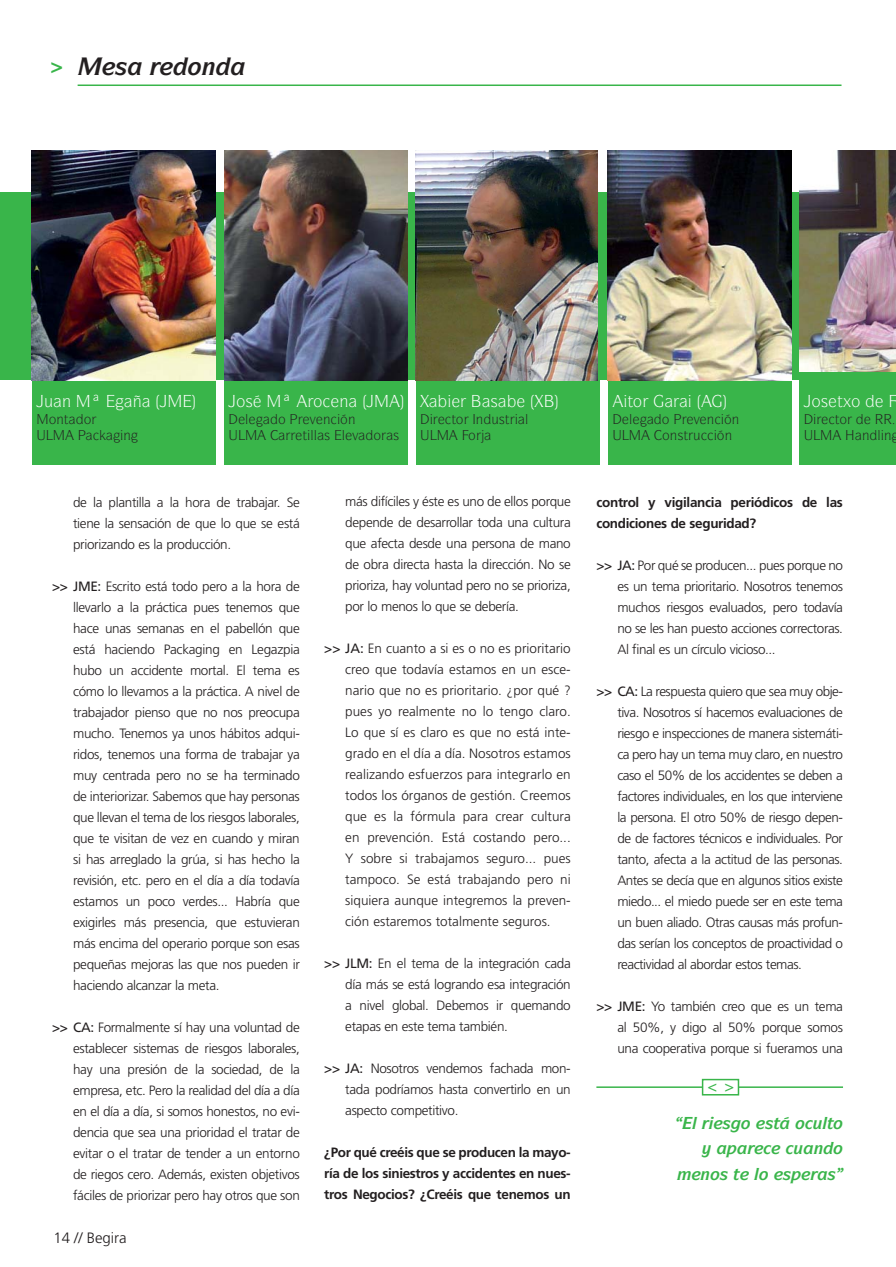
<style>
.page{position:relative;width:896px;height:1267px;background:#fff}
.page>*{position:absolute;margin:0;border:0;box-sizing:border-box;transform-origin:0 0}
.t1{font:700 21px "Frutiger LT Std";color:#39b54a}
.t2{font:italic 700 16.5px "ITC Symbol Std";color:#39b54a}
.t3{font:16.5px "ITC Symbol Std";color:#fff}
.t4{font:300 15px "Frutiger LT Std";color:#231f20}
.t5{font:300 13.5px/21px "Frutiger LT Std";letter-spacing:-.025em;color:#231f20;text-align:justify}
.t6{font:700 13.5px/21px "Frutiger LT Std";letter-spacing:-.025em;color:#231f20;text-align:justify}
.t7{font:13.5px/16.5px "ITC Symbol Std";color:#231f20}
.s1{color:#231f20}
.s2{font-weight:400}
</style>
<div class="page">
<hr style="left:78px;top:85px;width:763px;height:1px;background:#39b54a">
<div style="left:0;top:193px;width:896px;height:187px;background:#39b54a"></div>
<div style="left:224px;top:325px;width:184px;height:140px;background:#39b54a"></div>
<img style="left:224px;top:151px;width:184px;height:230px">
<div style="left:416px;top:325px;width:183px;height:140px;background:#39b54a"></div>
<img style="left:416px;top:151px;width:182px;height:230px">
<div style="left:608px;top:325px;width:184px;height:140px;background:#39b54a"></div>
<img style="left:608px;top:151px;width:184px;height:230px">
<div style="left:32px;top:325px;width:184px;height:140px;background:#39b54a"></div>
<img style="left:32px;top:151px;width:183px;height:230px">
<hr style="left:596px;top:1086px;width:247px;height:2px;background:#39b54a">
<div style="left:703px;top:1079px;width:35px;height:16px;background:#fff"></div>
<div style="left:702px;top:1079px;width:37px;height:16px;border:2px solid #39b54a"></div>
<div style="left:799px;top:325px;width:97px;height:140px;background:#39b54a"></div>
<img style="left:799px;top:151px;width:97px;height:221px">
<h1 class="t1" style="left:51px;top:58px;width:78px">&gt; <span class="s1">▲</span></h1>
<p class="t7" style="left:49px;top:412px;width:44px">□■▼ □</p>
<p class="t7" style="left:123px;top:428px;width:9px">■</p>
<p class="t7" style="left:348px;top:412px;width:9px">■</p>
<p class="t7" style="left:303px;top:428px;width:98px">▼●●▲ ●❖ □ ▲</p>
<p class="t7" style="left:468px;top:412px;width:62px;text-indent:-17px">▼□ ■ ◆▲▼ ● □</p>
<p class="t7" style="left:732px;top:412px;width:9px">■</p>
<p class="t7" style="left:662px;top:428px;width:40px">□■▲▼ ◆</p>
<p class="t7" style="left:725px;top:428px;width:9px">■</p>
<p class="t3" style="left:811px;top:394px;width:51px">□▲▼□</p>
<p class="t7" style="left:845px;top:428px;width:48px">★■●■</p>
<p class="t5" style="left:73px;top:492px;width:228px">de la plantilla a la hora de trabajar. Se tiene la sensación de que lo que se está priorizando es la producción.</p>
<p class="t5" style="left:73px;top:576px;width:228px;text-indent:-21px"><span class="s2">&gt;&gt; JME:</span> Escrito está todo pero a la hora de llevarlo a la práctica pues tenemos que hace unas semanas en el pabellón que está haciendo Packaging en Legazpia hubo un accidente mortal. El tema es cómo lo llevamos a la práctica. A nivel de trabajador pienso que no nos preocupa mucho. Tenemos ya unos hábitos adqui&shy;ridos, tenemos una forma de trabajar ya muy centrada pero no se ha terminado de interiorizar. Sabemos que hay personas que llevan el tema de los riesgos laborales, que te visitan de vez en cuando y miran si has arreglado la grúa, si has hecho la revisión, etc. pero en el día a día todavía estamos un poco verdes... Habría que exigirles más presencia, que estuvieran más encima del operario porque son esas pequeñas mejoras las que nos pueden ir haciendo alcanzar la meta.</p>
<p class="t5" style="left:73px;top:1017px;width:228px;text-indent:-21px"><span class="s2">&gt;&gt; CA:</span> Formalmente sí hay una voluntad de establecer sistemas de riesgos laborales, hay una presión de la sociedad, de la empresa, etc. Pero la realidad del día a día en el día a día, si somos honestos, no evi&shy;dencia que sea una prioridad el tratar de evitar o el tratar de tender a un entorno de riegos cero. Además, existen objetivos fáciles de priorizar pero hay otros que son</p>
<p class="t4" style="left:53px;top:1230px;width:75px">14 // Begira</p>
<p class="t5" style="left:345px;top:492px;width:227px">más difíciles y éste es uno de ellos porque depende de desarrollar toda una cultura que afecta desde una persona de mano de obra directa hasta la dirección. No se prioriza, hay voluntad pero no se prioriza, por lo menos lo que se debería.</p>
<p class="t5" style="left:345px;top:639px;width:227px;text-indent:-21px"><span class="s2">&gt;&gt; JA:</span> En cuanto a si es o no es prioritario creo que todavía estamos en un esce&shy;nario que no es prioritario. ¿por qué ? pues yo realmente no lo tengo claro.<br>Lo que sí es claro es que no está inte&shy;grado en el día a día. Nosotros estamos realizando esfuerzos para integrarlo en todos los órganos de gestión. Creemos que es la fórmula para crear cultura en prevención. Está costando pero...<br>Y sobre si trabajamos seguro... pues tampoco. Se está trabajando pero ni siquiera aunque integremos la preven&shy;ción estaremos totalmente seguros.</p>
<p class="t5" style="left:345px;top:954px;width:227px;text-indent:-21px"><span class="s2">&gt;&gt; JLM:</span> En el tema de la integración cada día más se está logrando esa integración a nivel global. Debemos ir quemando etapas en este tema también.</p>
<p class="t5" style="left:345px;top:1059px;width:227px;text-indent:-21px"><span class="s2">&gt;&gt; JA:</span> Nosotros vendemos fachada mon&shy;tada podríamos hasta convertirlo en un aspecto competitivo.</p>
<p class="t6" style="left:324px;top:1144px;width:248px">¿Por qué creéis que se producen la mayo&shy;ría de los siniestros y accidentes en nues&shy;tros Negocios? ¿Creéis que tenemos un</p>
<p class="t6" style="left:596px;top:494px;width:248px">control y vigilancia periódicos de las condiciones de seguridad?</p>
<p class="t5" style="left:617px;top:556px;width:227px;text-indent:-21px"><span class="s2">&gt;&gt; JA:</span> Por qué se producen... pues porque no es un tema prioritario. Nosotros tenemos muchos riesgos evaluados, pero todavía no se les han puesto acciones correctoras.<br>Al final es un círculo vicioso...</p>
<p class="t5" style="left:617px;top:682px;width:227px;text-indent:-21px"><span class="s2">&gt;&gt; CA:</span> La respuesta quiero que sea muy obje&shy;tiva. Nosotros sí hacemos evaluaciones de riesgo e inspecciones de manera sistemáti&shy;ca pero hay un tema muy claro, en nuestro caso el 50% de los accidentes se deben a factores individuales, en los que interviene la persona. El otro 50% de riesgo depen&shy;de de factores técnicos e individuales. Por tanto, afecta a la actitud de las personas.<br>Antes se decía que en algunos sitios existe miedo... el miedo puede ser en este tema un buen aliado. Otras causas más profun&shy;das serían los conceptos de proactividad o reactividad al abordar estos temas.</p>
<p class="t5" style="left:617px;top:997px;width:227px;text-indent:-21px"><span class="s2">&gt;&gt; JME:</span> Yo también creo que es un tema al 50%, y digo al 50% porque somos una cooperativa porque si fueramos una</p>
<p class="t2" style="left:692px;top:1117px;width:152px">● ▲ □ ▲▼ □ ◆●▼□</p>
<p class="t2" style="left:793px;top:1142px;width:51px">◆■□</p>
<p class="t2" style="left:701px;top:1168px;width:92px">■□▲ ▼ ●□ ▲</p>
</div>
